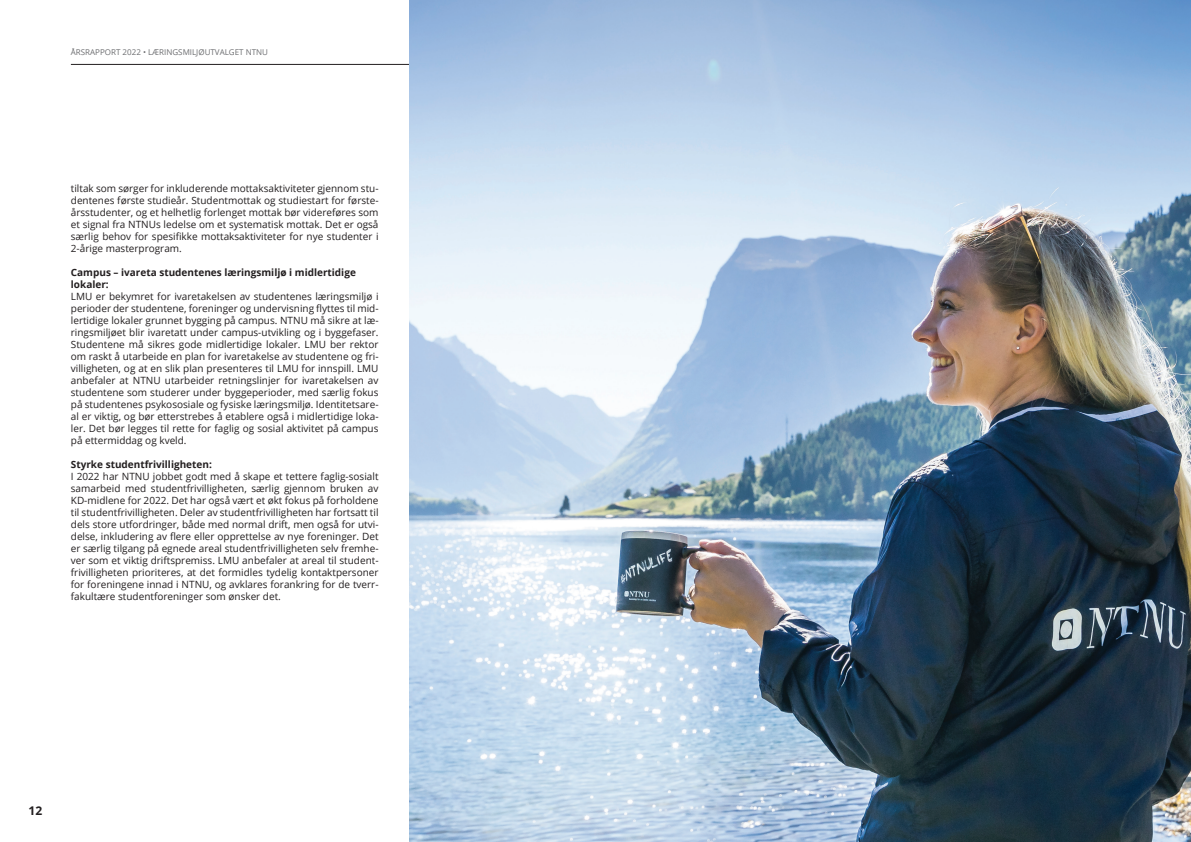
<style>
.page{position:relative;width:1191px;height:842px;background:#fff}
.page>*{position:absolute;margin:0;border:0;box-sizing:border-box;transform-origin:0 0}
.t1{font:700 12px "Open Sans";color:#231f20}
.t2{font:10px/12px "Open Sans";color:#231f20;text-align:justify}
.t3{font:700 10px/12px "Open Sans";color:#231f20}
.t4{font:8px "Open Sans";color:#6c6d70}
</style>
<div class="page">
<hr style="left:71px;top:64px;width:453px;height:1px;background:#231f20">
<img style="left:410px;top:0;width:781px;height:842px">
<p class="t4" style="left:71px;top:47px;width:199px">ÅRSRAPPORT 2022 • LÆRINGSMILJØUTVALGET NTNU</p>
<p class="t2" style="left:71px;top:182px;width:309px">tiltak som sørger for inkluderende mottaksaktiviteter gjennom stu&shy;dentenes første studieår. Studentmottak og studiestart for første&shy;årsstudenter, og et helhetlig forlenget mottak bør videreføres som et signal fra NTNUs ledelse om et systematisk mottak. Det er også særlig behov for spesifikke mottaksaktiviteter for nye studenter i 2-årige masterprogram.</p>
<p class="t3" style="left:71px;top:266px;width:286px">Campus – ivareta studentenes læringsmiljø i midlertidige lokaler:</p>
<p class="t2" style="left:71px;top:290px;width:309px">LMU er bekymret for ivaretakelsen av studentenes læringsmiljø i perioder der studentene, foreninger og undervisning flyttes til mid&shy;lertidige lokaler grunnet bygging på campus. NTNU må sikre at læ&shy;ringsmiljøet blir ivaretatt under campus-utvikling og i byggefaser.<br>Studentene må sikres gode midlertidige lokaler. LMU ber rektor om raskt å utarbeide en plan for ivaretakelse av studentene og fri&shy;villigheten, og at en slik plan presenteres til LMU for innspill. LMU anbefaler at NTNU utarbeider retningslinjer for ivaretakelsen av studentene som studerer under byggeperioder, med særlig fokus på studentenes psykososiale og fysiske læringsmiljø. Identitetsare&shy;al er viktig, og bør etterstrebes å etablere også i midlertidige loka&shy;ler. Det bør legges til rette for faglig og sosial aktivitet på campus på ettermiddag og kveld.</p>
<p class="t3" style="left:71px;top:458px;width:142px">Styrke studentfrivilligheten:</p>
<p class="t2" style="left:71px;top:470px;width:309px">I 2022 har NTNU jobbet godt med å skape et tettere faglig-sosialt samarbeid med studentfrivilligheten, særlig gjennom bruken av KD-midlene for 2022. Det har også vært et økt fokus på forholdene til studentfrivilligheten. Deler av studentfrivilligheten har fortsatt til dels store utfordringer, både med normal drift, men også for utvi&shy;delse, inkludering av flere eller opprettelse av nye foreninger. Det er særlig tilgang på egnede areal studentfrivilligheten selv fremhe&shy;ver som et viktig driftspremiss. LMU anbefaler at areal til student&shy;frivilligheten prioriteres, at det formidles tydelig kontaktpersoner for foreningene innad i NTNU, og avklares forankring for de tverr&shy;fakultære studentforeninger som ønsker det.</p>
<p class="t1" style="left:29px;top:802px;width:15px">12</p>
</div>
